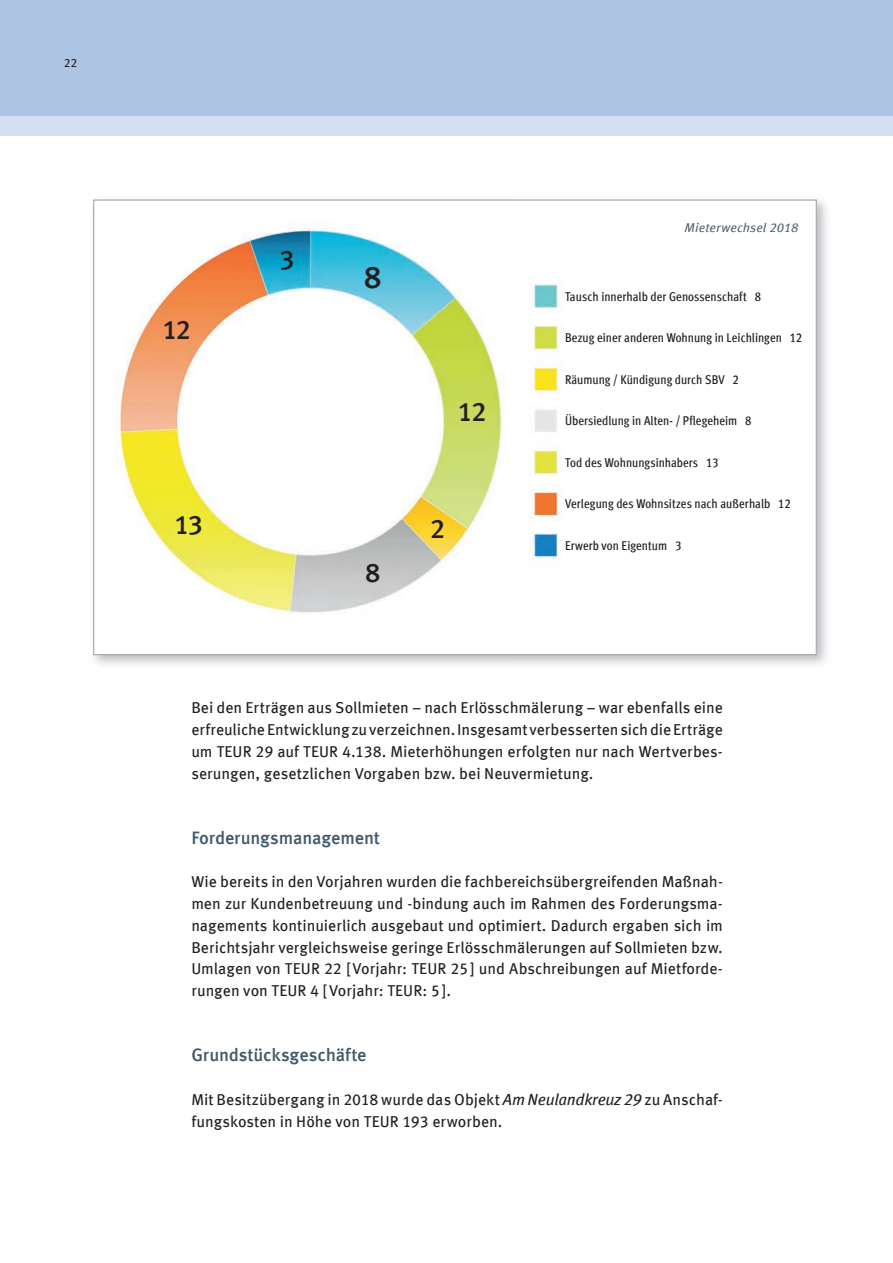
<style>
.page{position:relative;width:893px;height:1263px;background:#fff}
.page>*{position:absolute;margin:0;border:0;box-sizing:border-box;transform-origin:0 0}
.t1{font:500 31.5px "Meta Offc";color:#231f20}
.t2{font:500 27px "Meta Offc";color:#231f20}
.t3{font:500 18px "Meta Offc";letter-spacing:-.01em;color:#3f596b}
.t4{font:15.75px/21.8px "Meta Offc";color:#231f20;text-align:justify}
.t5{font:500 condensed 12.75px "Meta Offc";color:#231f20}
.t6{font:italic 12.75px "Meta Offc";letter-spacing:.01em;color:#4c6371}
.t7{font:12px "Meta Offc";color:#231f20}
.s1{font-style:italic;font-size:16.2px}
</style>
<div class="page">
<img style="left:93px;top:199px;width:734px;height:466px">
<img style="left:96px;top:202px;width:718px;height:451px">
<div style="left:575px;top:212px;width:224px;height:31px;background:#fff"></div>
<div style="left:0;top:0;width:893px;height:117px;background:#aec4e5"></div>
<div style="left:0;top:117px;width:893px;height:19px;background:#d4dff1"></div>
<p class="t7" style="left:64px;top:55px;width:15px">22</p>
<h2 class="t2" style="left:162px;top:314px;width:30px">12</h2>
<h2 class="t2" style="left:174px;top:509px;width:31px">13</h2>
<h2 class="t2" style="left:279px;top:244px;width:17px">3</h2>
<h1 class="t1" style="left:364px;top:259px;width:19px">8</h1>
<h2 class="t2" style="left:365px;top:557px;width:17px">8</h2>
<h2 class="t2" style="left:458px;top:396px;width:30px">12</h2>
<h2 class="t2" style="left:430px;top:513px;width:17px">2</h2>
<p class="t6" style="left:685px;top:220px;width:115px">Mieterwechsel 2018</p>
<p class="t5" style="left:565px;top:289px;width:198px">Tausch innerhalb der Genossenschaft 8</p>
<p class="t5" style="left:565px;top:331px;width:239px">Bezug einer anderen Wohnung in Leichlingen 12</p>
<p class="t5" style="left:565px;top:372px;width:175px">Räumung / Kündigung durch SBV 2</p>
<p class="t5" style="left:565px;top:413px;width:188px">Übersiedlung in Alten- / Pflegeheim 8</p>
<p class="t5" style="left:565px;top:455px;width:155px">Tod des Wohnungsinhabers 13</p>
<p class="t5" style="left:565px;top:496px;width:227px">Verlegung des Wohnsitzes nach außerhalb 12</p>
<p class="t5" style="left:565px;top:538px;width:118px">Erwerb von Eigentum 3</p>
<p class="t4" style="left:191px;top:697px;width:533px">Bei den Erträgen aus Sollmieten – nach Erlösschmälerung – war ebenfalls eine erfreuliche Entwicklung zu verzeichnen. Insgesamt verbesserten sich die Erträge um TEUR 29 auf TEUR 4.138. Mieterhöhungen erfolgten nur nach Wertverbes&shy;serungen, gesetzlichen Vorgaben bzw. bei Neuvermietung.</p>
<p class="t3" style="left:191px;top:827px;width:190px">Forderungsmanagement</p>
<p class="t4" style="left:191px;top:871px;width:533px">Wie bereits in den Vorjahren wurden die fachbereichsübergreifenden Maßnah&shy;men zur Kundenbetreuung und -bindung auch im Rahmen des Forderungsma&shy;nagements kontinuierlich ausgebaut und optimiert. Dadurch ergaben sich im Berichtsjahr vergleichsweise geringe Erlösschmälerungen auf Sollmieten bzw.<br>Umlagen von TEUR 22 [ Vorjahr: TEUR 25 ] und Abschreibungen auf Mietforde&shy;rungen von TEUR 4 [ Vorjahr: TEUR: 5 ].</p>
<p class="t3" style="left:191px;top:1045px;width:177px">Grundstücksgeschäfte</p>
<p class="t4" style="left:191px;top:1089px;width:533px">Mit Besitzübergang in 2018 wurde das Objekt <span class="s1">Am Neulandkreuz 29</span> zu Anschaf&shy;fungskosten in Höhe von TEUR 193 erworben.</p>
</div>
